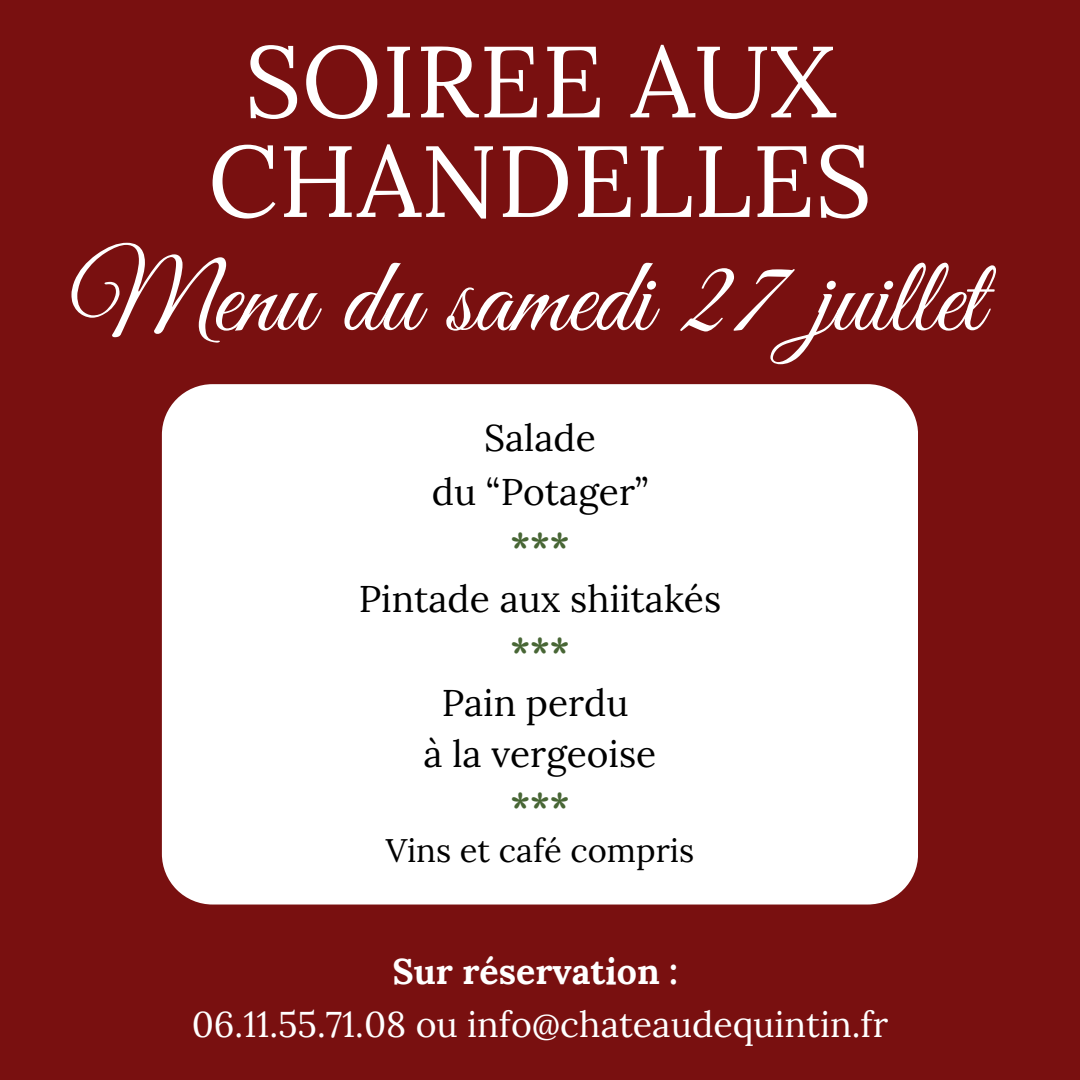
<style>
.page{position:relative;width:1080px;height:1080px;background:#791010}
.page>*{position:absolute;margin:0;border:0;box-sizing:border-box;transform-origin:0 0}
.t1{font:107.77px "Great Vibes";color:#fff}
.t2{font:101.02px/99.5px "Lora";color:#fff;text-align:center}
.t3{font:37.12px "Lora";color:#000}
.t4{font:700 37.12px "Lora";color:#486635}
.t5{font:35.77px "Lora";color:#fff}
.t6{font:700 35.77px "Lora";color:#fff}
.t7{font:32.62px "Lora";color:#000}
</style>
<div class="page">
<div style="left:162px;top:384px;width:756px;height:521px;background:#fff"></div>
<p class="t2" style="left:208px;top:31px;width:666px">SOIREE AUX<br>CHANDELLES</p>
<h1 class="t1" style="left:70px;top:239px;width:915px">Menu du samedi 27 juillet</h1>
<p class="t3" style="left:484px;top:414px;width:113px">Salade</p>
<p class="t3" style="left:432px;top:468px;width:218px">du “Potager”</p>
<p class="t4" style="left:510px;top:522px;width:61px">***</p>
<p class="t3" style="left:359px;top:574px;width:364px">Pintade aux shiitakés</p>
<p class="t4" style="left:510px;top:627px;width:61px">***</p>
<p class="t3" style="left:442px;top:679px;width:188px">Pain perdu</p>
<p class="t3" style="left:424px;top:730px;width:234px">à la vergeoise</p>
<p class="t4" style="left:510px;top:782px;width:61px">***</p>
<p class="t7" style="left:386px;top:829px;width:310px">Vins et café compris</p>
<h2 class="t6" style="left:393px;top:948px;width:287px">Sur réservation :</h2>
<p class="t5" style="left:192px;top:1001px;width:698px">06.11.55.71.08 ou info@chateaudequintin.fr</p>
</div>
